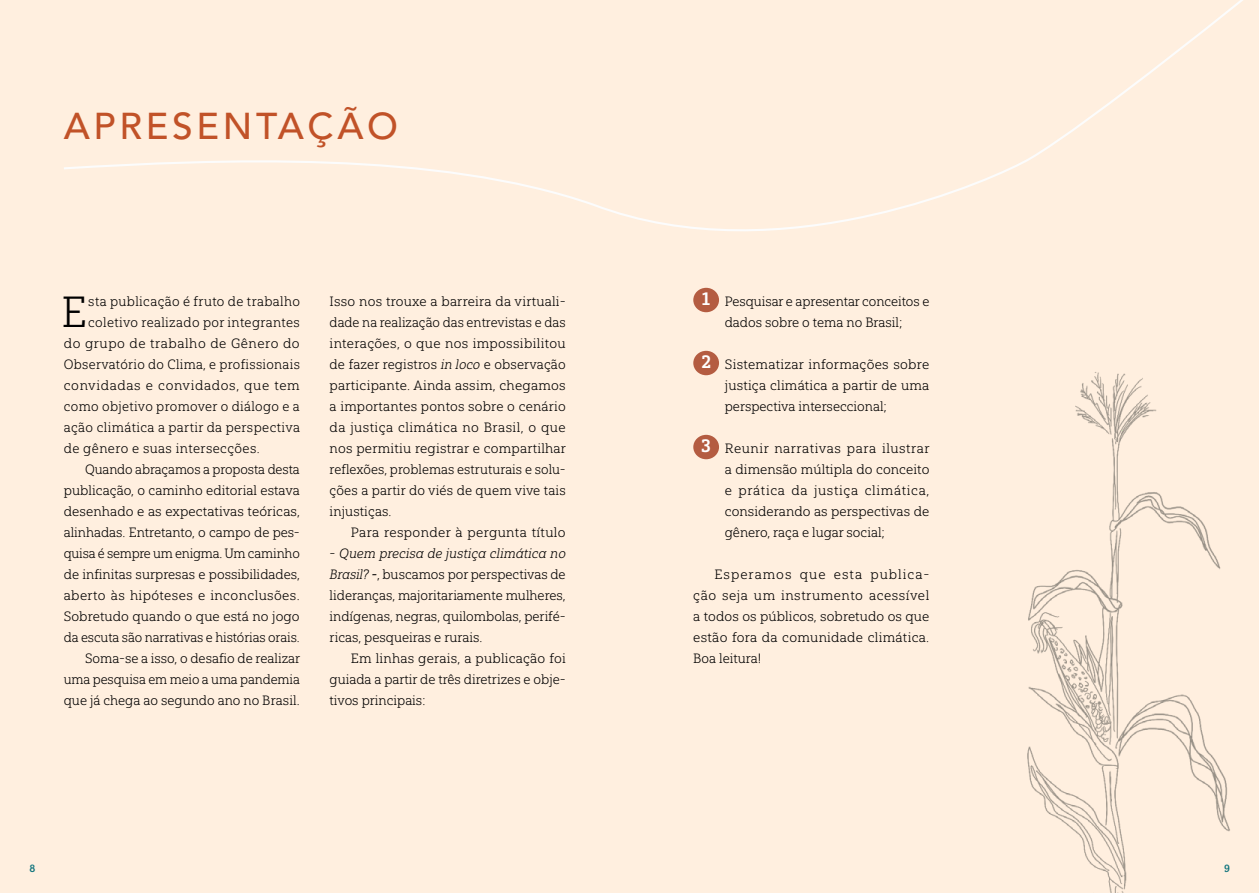
<style>
.page{position:relative;width:1259px;height:893px;background:#ffefdf}
.page>*{position:absolute;margin:0;border:0;box-sizing:border-box;transform-origin:0 0}
.t1{font:43.5px "Yorkten Slab Nor Lig";color:#000}
.t2{font:500 37.05px "Avenir LT Std";letter-spacing:.1em;color:#c15228}
.t3{font:18px "Yorkten Slab Nor Bol";color:#fff}
.t4{font:13.5px/21px "Yorkten Slab Nor Lig";letter-spacing:.005em;color:#000;text-align:justify}
.t5{font:13.5px "Yorkten Slab Nor Lig";letter-spacing:.025em;color:#000}
.t6{font:13.5px "Yorkten Slab Nor Lig";letter-spacing:.03em;color:#000}
.t7{font:13.5px "Yorkten Slab Nor Lig It";letter-spacing:.01em;color:#000}
.t8{font:13.5px "Yorkten Slab Nor Lig";letter-spacing:-.015em;color:#000}
.t9{font:13.5px "Yorkten Slab Nor Lig";letter-spacing:.045em;color:#000}
.t10{font:13.5px "Yorkten Slab Nor Lig";letter-spacing:.04em;color:#000}
.t11{font:10.5px "Yorkten Slab Nor Dem";color:#12757d}
.s1{font-family:"Yorkten Slab Nor Lig It"}
.s2{font-family:"Yorkten Slab Nor Lig"}
.s3{font-family:"Yorkten Slab Nor Med It"}
</style>
<div class="page">
<svg style="left:64px;top:0;width:1179px;height:231px"></svg>
<div style="left:693px;top:288px;width:26px;height:24px;background:#b45c41;border-radius:50%"></div>
<div style="left:693px;top:351px;width:26px;height:24px;background:#b45c41;border-radius:50%"></div>
<div style="left:693px;top:435px;width:26px;height:24px;background:#b45c41;border-radius:50%"></div>
<img style="left:1027px;top:372px;width:203px;height:521px">
<h2 class="t2" style="left:64px;top:105px;width:336px">APRESENTAÇÃO</h2>
<h1 class="t1" style="left:62px;top:287px;width:27px">E</h1>
<p class="t6" style="left:88px;top:294px;width:213px">sta publicação é fruto de trabalho</p>
<p class="t5" style="left:88px;top:315px;width:213px">coletivo realizado por integrantes</p>
<p class="t10" style="left:64px;top:336px;width:237px">do grupo de trabalho de Gênero do</p>
<p class="t5" style="left:64px;top:357px;width:238px">Observatório do Clima, e profissionais</p>
<p class="t9" style="left:64px;top:378px;width:237px">convidadas e convidados, que tem</p>
<p class="t5" style="left:64px;top:399px;width:237px">como objetivo promover o diálogo e a</p>
<p class="t6" style="left:64px;top:420px;width:238px">ação climática a partir da perspectiva</p>
<p class="t6" style="left:64px;top:441px;width:197px">de gênero e suas intersecções.</p>
<p class="t4" style="left:85px;top:459px;width:216px">Quando abraçamos a proposta desta</p>
<p class="t4" style="left:64px;top:480px;width:237px">publicação, o caminho editorial estava</p>
<p class="t4" style="left:64px;top:501px;width:238px">desenhado e as expectativas teóricas,</p>
<p class="t4" style="left:64px;top:522px;width:237px">alinhadas. Entretanto, o campo de pes-</p>
<p class="t8" style="left:64px;top:546px;width:238px">quisa é sempre um enigma. Um caminho</p>
<p class="t4" style="left:64px;top:564px;width:238px">de infinitas surpresas e possibilidades,</p>
<p class="t6" style="left:64px;top:588px;width:237px">aberto às hipóteses e inconclusões.</p>
<p class="t4" style="left:64px;top:606px;width:237px">Sobretudo quando o que está no jogo</p>
<p class="t4" style="left:64px;top:627px;width:237px">da escuta são narrativas e histórias orais.</p>
<p class="t4" style="left:85px;top:648px;width:217px">Soma-se a isso, o desafio de realizar</p>
<p class="t4" style="left:64px;top:669px;width:237px">uma pesquisa em meio a uma pandemia</p>
<p class="t4" style="left:64px;top:690px;width:237px">que já chega ao segundo ano no Brasil.</p>
<p class="t4" style="left:330px;top:291px;width:238px">Isso nos trouxe a barreira da virtuali&shy;dade na realização das entrevistas e das interações, o que nos impossibilitou de fazer registros <span class="s1">in loco</span> e observação participante. Ainda assim, chegamos a importantes pontos sobre o cenário da justiça climática no Brasil, o que nos permitiu registrar e compartilhar reflexões, problemas estruturais e solu&shy;ções a partir do viés de quem vive tais injustiças.</p>
<p class="t5" style="left:351px;top:525px;width:216px">Para responder à pergunta título</p>
<p class="t7" style="left:330px;top:546px;width:237px"><span class="s2">-</span> Quem precisa de justiça climática no</p>
<p class="t4" style="left:330px;top:564px;width:237px"><span class="s1">Brasil?</span> <span class="s3">-</span>, buscamos por perspectivas de lideranças, majoritariamente mulheres, indígenas, negras, quilombolas, perifé&shy;ricas, pesqueiras e rurais.</p>
<p class="t4" style="left:330px;top:648px;width:238px;text-indent:21px">Em linhas gerais, a publicação foi guiada a partir de três diretrizes e obje&shy;tivos principais:</p>
<h3 class="t3" style="left:702px;top:288px;width:10px">1</h3>
<p class="t4" style="left:725px;top:291px;width:206px">Pesquisar e apresentar conceitos e dados sobre o tema no Brasil;</p>
<p class="t4" style="left:725px;top:354px;width:206px">Sistematizar informações sobre justiça climática a partir de uma perspectiva interseccional;</p>
<p class="t4" style="left:725px;top:438px;width:206px">Reunir narrativas para ilustrar a dimensão múltipla do conceito e prática da justiça climática, considerando as perspectivas de gênero, raça e lugar social;</p>
<p class="t4" style="left:693px;top:564px;width:238px;text-indent:21px">Esperamos que esta publica&shy;ção seja um instrumento acessível a todos os públicos, sobretudo os que estão fora da comunidade climática.<br>Boa leitura!</p>
<h3 class="t3" style="left:701px;top:351px;width:11px">2</h3>
<h3 class="t3" style="left:701px;top:435px;width:11px">3</h3>
<p class="t11" style="left:30px;top:862px;width:7px">8</p>
<p class="t11" style="left:1224px;top:862px;width:7px">9</p>
</div>
